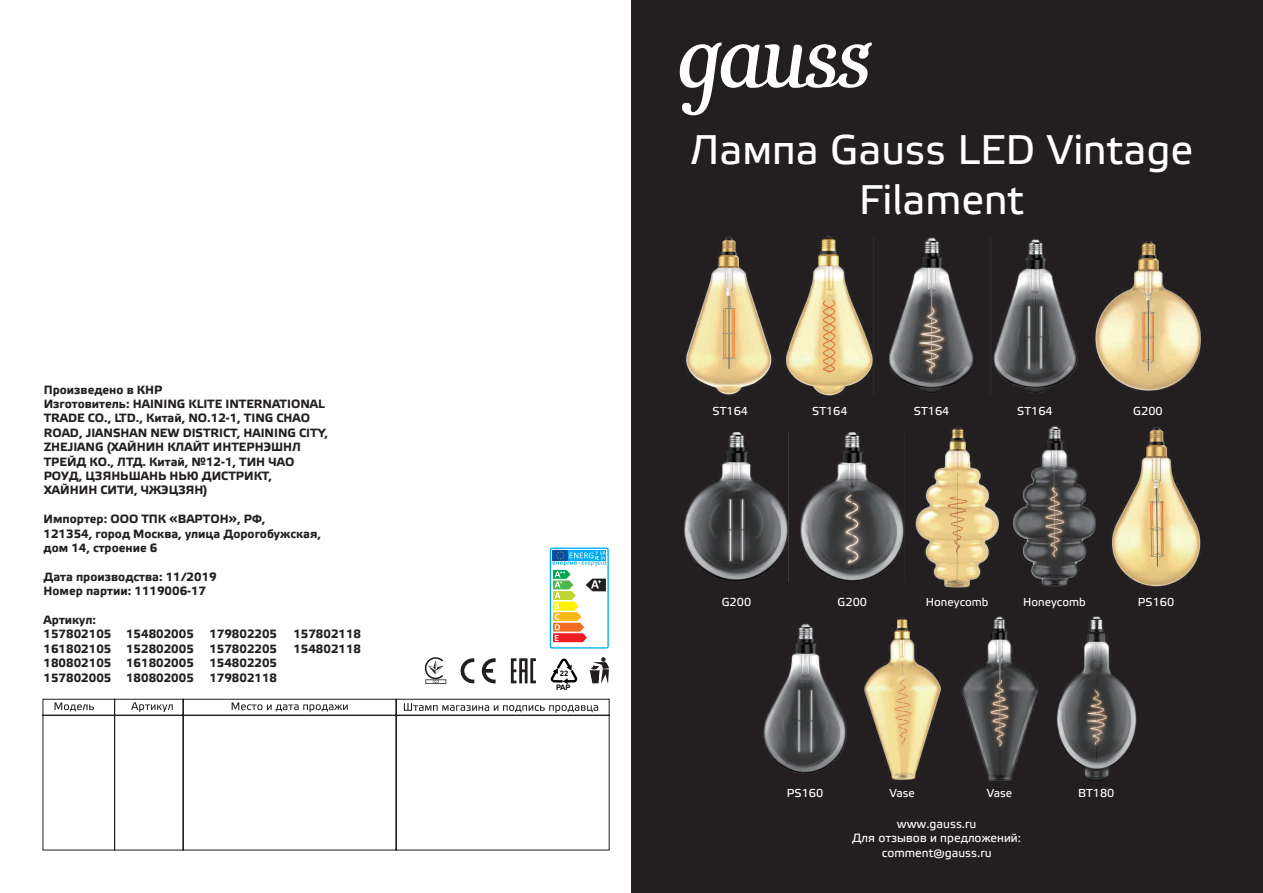
<style>
.page{position:relative;width:1263px;height:893px;background:#fff}
.page>*{position:absolute;margin:0;border:0;box-sizing:border-box;transform-origin:0 0}
.t1{font:41.4px "Etelka Text Pro";color:#fff}
.t2{font:700 12px/14.4px "Etelka Text Pro";color:#231f20}
.t3{font:12px/14.4px "Etelka Text Pro";color:#fff;text-align:center}
.t4{font:11.55px "Etelka Text Pro";color:#fff}
.t5{font:700 7.5px/14.5px "Arial";color:#030303;text-align:center}
</style>
<div class="page">
<div style="left:631px;top:0;width:632px;height:893px;background:#231f20"></div>
<svg style="left:42px;top:698px;width:568px;height:153px"></svg>
<svg style="left:232px;top:702px;width:116px;height:10px"></svg>
<svg style="left:404px;top:703px;width:194px;height:10px"></svg>
<svg style="left:55px;top:702px;width:39px;height:9px"></svg>
<svg style="left:131px;top:702px;width:42px;height:10px"></svg>
<svg style="left:680px;top:43px;width:192px;height:72px"></svg>
<svg style="left:550px;top:547px;width:59px;height:102px"></svg>
<svg style="left:590px;top:657px;width:19px;height:26px"></svg>
<svg style="left:511px;top:658px;width:25px;height:25px"></svg>
<svg style="left:460px;top:658px;width:14px;height:25px"></svg>
<svg style="left:482px;top:658px;width:14px;height:25px"></svg>
<svg style="left:424px;top:657px;width:22px;height:27px"></svg>
<img style="left:685px;top:237px;width:87px;height:158px">
<svg style="left:550px;top:658px;width:27px;height:26px"></svg>
<img style="left:786px;top:236px;width:88px;height:159px">
<img style="left:889px;top:237px;width:85px;height:156px">
<img style="left:993px;top:238px;width:85px;height:155px">
<img style="left:1096px;top:241px;width:104px;height:149px">
<img style="left:685px;top:432px;width:103px;height:149px">
<img style="left:801px;top:432px;width:103px;height:150px">
<img style="left:915px;top:426px;width:84px;height:161px">
<img style="left:1014px;top:426px;width:81px;height:161px">
<img style="left:1112px;top:427px;width:88px;height:159px">
<img style="left:763px;top:623px;width:84px;height:151px">
<img style="left:864px;top:617px;width:78px;height:163px">
<img style="left:961px;top:616px;width:77px;height:165px">
<img style="left:1056px;top:617px;width:80px;height:163px">
<p class="t2" style="left:44px;top:383px;width:286px">Произведено в КНР<br>Изготовитель: HAINING KLITE INTERNATIONAL TRADE CO., LTD., Китай, NO.12-1, TING CHAO ROAD, JIANSHAN NEW DISTRICT, HAINING CITY, ZHEJIANG (ХАЙНИН КЛАЙТ ИНТЕРНЭШНЛ ТРЕЙД КО., ЛТД. Китай, №12-1, ТИН ЧАО РОУД, ЦЗЯНЬШАНЬ НЬЮ ДИСТРИКТ, ХАЙНИН СИТИ, ЧЖЭЦЗЯН)</p>
<p class="t2" style="left:44px;top:513px;width:279px">Импортер: ООО ТПК «ВАРТОН», РФ,<br>121354, город Москва, улица Дорогобужская, дом 14, строение 6</p>
<p class="t2" style="left:44px;top:570px;width:175px">Дата производства: 11/2019<br>Номер партии: 1119006-17</p>
<p class="t2" style="left:44px;top:614px;width:69px">Артикул:<br>157802105<br>161802105<br>180802105<br>157802005</p>
<p class="t2" style="left:126px;top:628px;width:69px;text-align:justify">154802005<br>152802005<br>161802005<br>180802005</p>
<p class="t2" style="left:209px;top:628px;width:69px;text-align:justify">179802205<br>157802205<br>154802205<br>179802118</p>
<p class="t2" style="left:293px;top:628px;width:69px">157802118<br>154802118</p>
<p class="t5" style="left:556px;top:666px;width:16px">22<br>PAP</p>
<h1 class="t1" style="left:690px;top:134px;width:505px">Лампа Gauss LED Vintage</h1>
<h1 class="t1" style="left:859px;top:184px;width:167px">Filament</h1>
<p class="t4" style="left:712px;top:406px;width:37px">ST164</p>
<p class="t4" style="left:812px;top:406px;width:37px">ST164</p>
<p class="t4" style="left:914px;top:406px;width:37px">ST164</p>
<p class="t4" style="left:1017px;top:406px;width:37px">ST164</p>
<p class="t4" style="left:1133px;top:406px;width:31px">G200</p>
<p class="t4" style="left:722px;top:597px;width:31px">G200</p>
<p class="t4" style="left:838px;top:597px;width:31px">G200</p>
<p class="t4" style="left:926px;top:597px;width:64px">Honeycomb</p>
<p class="t4" style="left:1023px;top:597px;width:64px">Honeycomb</p>
<p class="t4" style="left:1138px;top:597px;width:38px">PS160</p>
<p class="t4" style="left:787px;top:789px;width:38px">PS160</p>
<p class="t4" style="left:889px;top:789px;width:27px">Vase</p>
<p class="t4" style="left:987px;top:789px;width:27px">Vase</p>
<p class="t4" style="left:1078px;top:789px;width:38px">BT180</p>
<p class="t3" style="left:852px;top:817px;width:170px">www.gauss.ru<br>Для отзывов и предложений:</p>
<p class="t3" style="left:882px;top:846px;width:111px">comment@gauss.ru</p>
</div>
